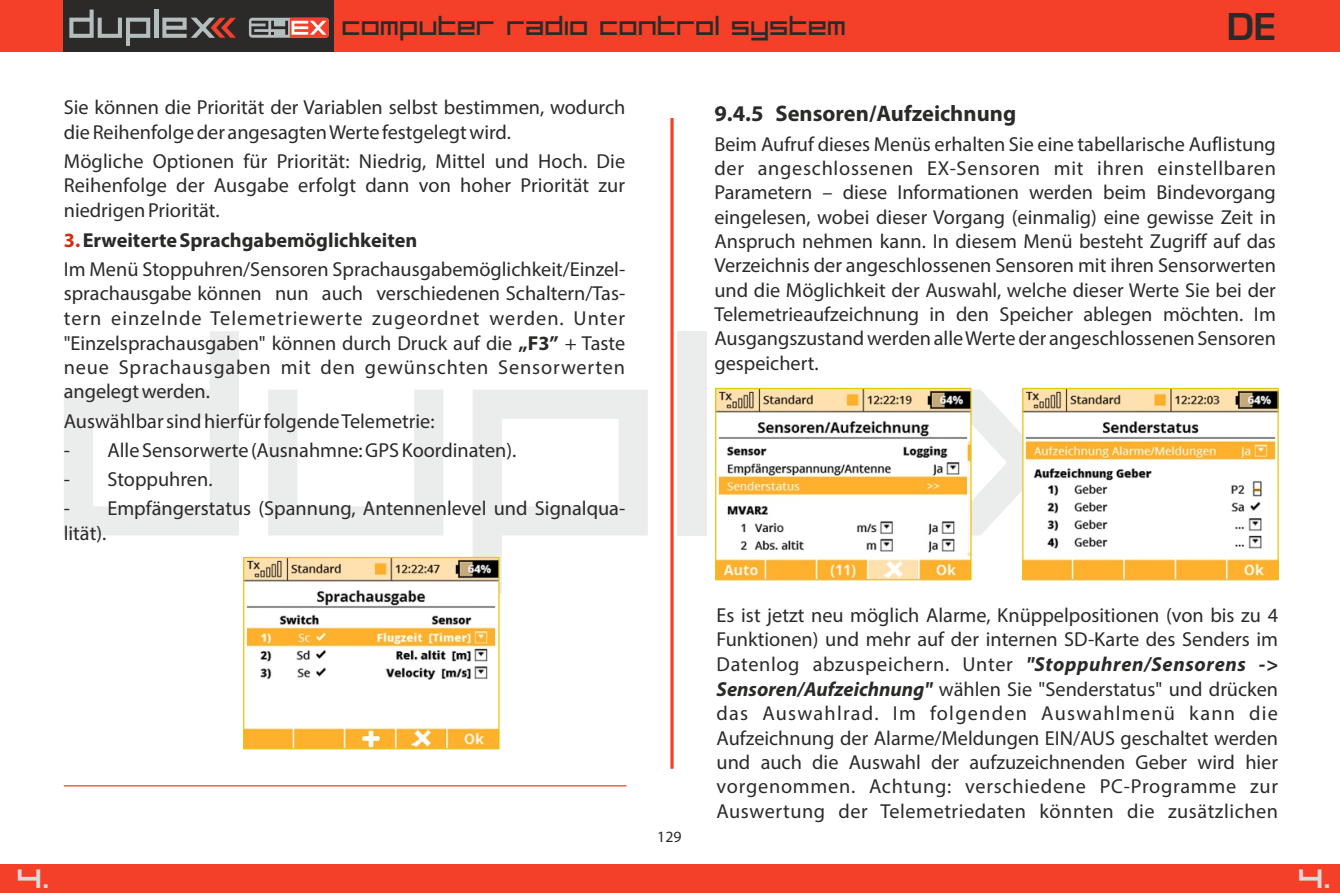
<style>
.page{position:relative;width:1340px;height:893px;background:#fff}
.page>*{position:absolute;margin:0;border:0;box-sizing:border-box;transform-origin:0 0}
.t1{font:37.12px "JETI TX2";color:#d9dada}
.t2{font:700 36px "Euromode";color:#2b2a29}
.t3{font:27.45px "JETI TX2";color:#2b2a29}
.t4{font:700 22.5px "Myriad Pro";color:#2b2a29}
.t5{font:20.25px/24.3px "Myriad Pro";color:#2b2a29;text-align:justify}
.t6{font:15.75px "Myriad Pro";color:#2b2a29}
.s1{font-weight:700;color:#d42e12}
.s2{font-weight:700}
.s3{font-weight:700;font-style:italic}
</style>
<div class="page">
<div style="left:0;top:0;width:1339px;height:52px;background:#f54029"></div>
<hr style="left:670px;top:118px;width:3px;height:651px;background:#f54029">
<div style="left:677px;top:331px;width:29px;height:204px;background:#ebecec"></div>
<svg style="left:472px;top:390px;width:175px;height:204px"></svg>
<svg style="left:268px;top:390px;width:175px;height:145px"></svg>
<svg style="left:64px;top:331px;width:175px;height:204px"></svg>
<svg style="left:971px;top:390px;width:51px;height:146px"></svg>
<div style="left:64px;top:0;width:270px;height:52px;background:#2b2a29"></div>
<div style="left:249px;top:18px;width:80px;height:20px;background:#b5bebe;border-radius:3px"></div>
<svg style="left:251px;top:18px;width:78px;height:20px"></svg>
<hr style="left:154px;top:10px;width:4px;height:28px;background:#b5bebe">
<svg style="left:69px;top:10px;width:81px;height:36px"></svg>
<svg style="left:162px;top:18px;width:74px;height:20px"></svg>
<div style="left:0;top:864px;width:1339px;height:29px;background:#f54029"></div>
<img style="left:245px;top:559px;width:252px;height:188px">
<div style="left:243px;top:557px;width:256px;height:192px;border:1px solid #e6c414"></div>
<hr style="left:64px;top:785px;width:562px;height:1px;background:#f54029">
<img style="left:717px;top:390px;width:252px;height:188px">
<img style="left:1024px;top:390px;width:252px;height:188px">
<div style="left:715px;top:388px;width:256px;height:192px;border:1px solid #e6c414"></div>
<div style="left:1022px;top:388px;width:256px;height:192px;border:1px solid #e6c414"></div>
<h3 class="t3" style="left:341px;top:13px;width:506px">computer radio control system</h3>
<h2 class="t2" style="left:1226px;top:12px;width:51px">DE</h2>
<p class="t5" style="left:64px;top:97px;width:563px">Sie können die Priorität der Variablen selbst bestimmen, wodurch die Reihenfolge der angesagten Werte festgelegt wird.</p>
<p class="t5" style="left:64px;top:151px;width:563px">Mögliche Optionen für Priorität: Niedrig, Mittel und Hoch. Die Reihenfolge der Ausgabe erfolgt dann von hoher Priorität zur niedrigen Priorität.</p>
<p class="t5" style="left:64px;top:227px;width:563px;line-height:29.2px"><span class="s1">3.</span><span class="s2">Erweiterte Sprachgabemöglichkeiten<br></span>Im Menü Stoppuhren/Sensoren Sprachausgabemöglichkeit/Einzel-</p>
<p class="t5" style="left:64px;top:283px;width:563px">sprachausgabe können nun auch verschiedenen Schaltern/Tas&shy;tern einzelnde Telemetriewerte zugeordnet werden. Unter "Einzelsprachausgaben" können durch Druck auf die <span class="s2">„F3”</span> + Taste neue Sprachausgaben mit den gewünschten Sensorwerten angelegt werden.</p>
<p class="t5" style="left:64px;top:410px;width:372px">Auswählbar sind hierfür folgende Telemetrie:</p>
<p class="t5" style="left:64px;top:440px;width:454px">- Alle Sensorwerte (Ausnahmne: GPS Koordinaten).</p>
<p class="t5" style="left:64px;top:469px;width:150px">- Stoppuhren.</p>
<p class="t5" style="left:64px;top:498px;width:563px">- Empfängerstatus (Spannung, Antennenlevel und Signalqua&shy;lität).</p>
<p class="t4" style="left:714px;top:104px;width:303px">9.4.5 Sensoren/Aufzeichnung</p>
<p class="t5" style="left:714px;top:133px;width:563px">Beim Aufruf dieses Menüs erhalten Sie eine tabellarische Auflistung der angeschlossenen EX-Sensoren mit ihren einstellbaren Parametern – diese Informationen werden beim Bindevorgang eingelesen, wobei dieser Vorgang (einmalig) eine gewisse Zeit in Anspruch nehmen kann. In diesem Menü besteht Zugriff auf das Verzeichnis der angeschlossenen Sensoren mit ihren Sensorwerten und die Möglichkeit der Auswahl, welche dieser Werte Sie bei der Telemetrieaufzeichnung in den Speicher ablegen möchten. Im Ausgangszustand werden alle Werte der angeschlossenen Sensoren gespeichert.</p>
<p class="t6" style="left:657px;top:830px;width:26px">129</p>
<p class="t5" style="left:716px;top:604px;width:563px">Es ist jetzt neu möglich Alarme, Knüppelpositionen (von bis zu 4<br>Funktionen) und mehr auf der internen SD-Karte des Senders im Datenlog abzuspeichern. Unter <span class="s3">"Stoppuhren/Sensorens -&gt; Sensoren/Aufzeichnung"</span> wählen Sie "Senderstatus" und drücken das Auswahlrad. Im folgenden Auswahlmenü kann die Aufzeichnung der Alarme/Meldungen EIN/AUS geschaltet werden und auch die Auswahl der aufzuzeichnenden Geber wird hier vorgenommen. Achtung: verschiedene PC-Programme zur Auswertung der Telemetriedaten könnten die zusätzlichen</p>
<h1 class="t1" style="left:16px;top:858px;width:35px">4.</h1>
<h1 class="t1" style="left:1297px;top:858px;width:35px">4.</h1>
</div>
